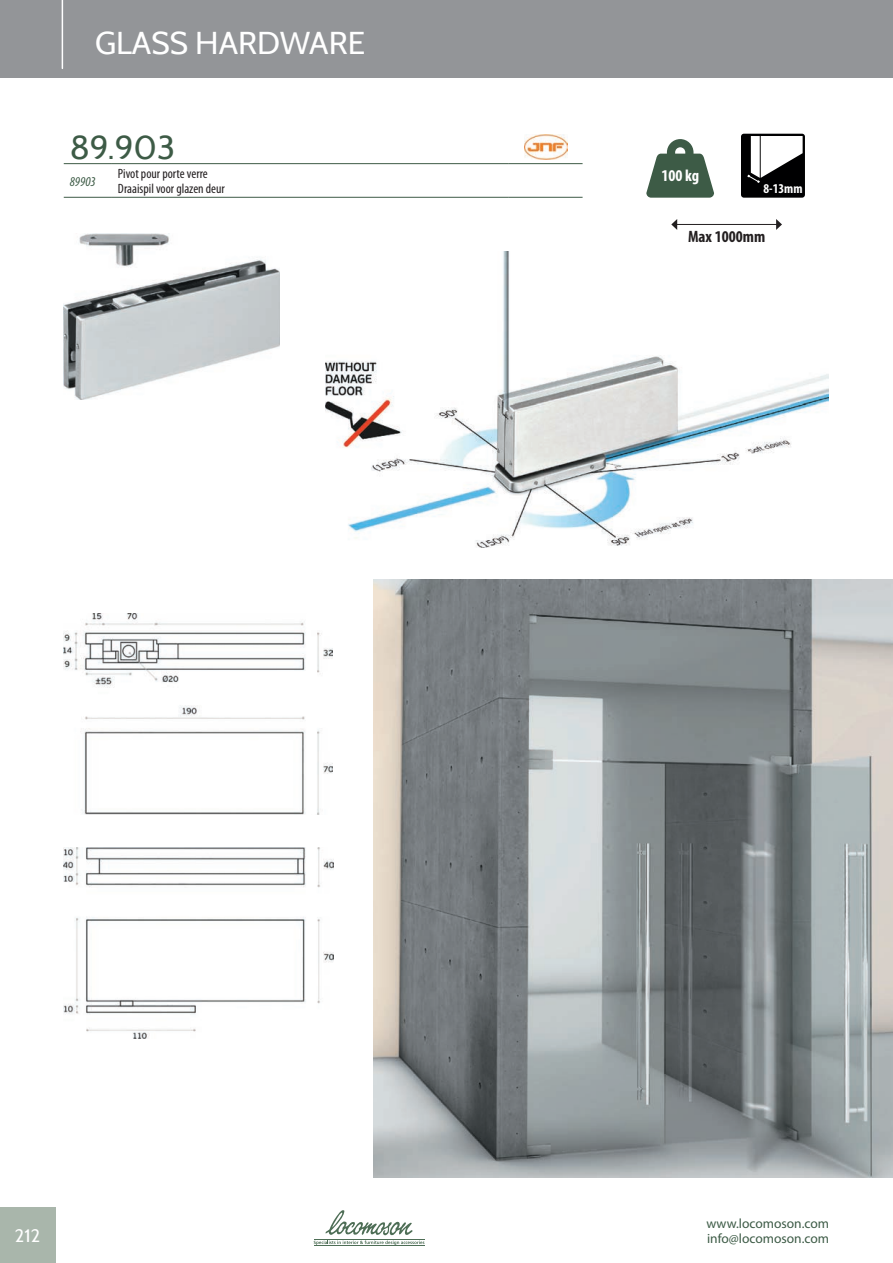
<style>
.page{position:relative;width:893px;height:1263px;background:#fff}
.page>*{position:absolute;margin:0;border:0;box-sizing:border-box;transform-origin:0 0}
.t1{font:33px "Cabin";color:#3d5b46}
.t2{font:31.5px "Cabin";color:#fff}
.t3{font:18px "Cabin";color:#fff}
.t4{font:700 condensed 16.5px "Myriad Pro";color:#231f20}
.t5{font:700 condensed 16.5px "Myriad Pro";color:#fff}
.t6{font:condensed 13.5px/15px "Myriad Pro";color:#231f20}
.t7{font:13.5px/15px "Myriad Pro";color:#3d5b46}
.t8{font:700 condensed 13.5px "Myriad Pro";color:#fff}
.t9{font:italic condensed 13.5px "Myriad Pro";color:#3d5b46}
</style>
<div class="page">
<div style="left:0;top:1207px;width:55px;height:56px;background:#a9b6ab"></div>
<div style="left:0;top:0;width:893px;height:77px;background:#939598"></div>
<hr style="left:62px;top:0;width:1px;height:68px;background:#fff">
<svg style="left:314px;top:1210px;width:110px;height:35px"></svg>
<hr style="left:314px;top:1239px;width:110px;height:1px;background:#4e6e56">
<hr style="left:314px;top:1245px;width:110px;height:1px;background:#4e6e56">
<img style="left:325px;top:252px;width:504px;height:295px">
<img style="left:63px;top:233px;width:217px;height:166px">
<img style="left:374px;top:580px;width:519px;height:598px">
<img style="left:64px;top:848px;width:270px;height:191px">
<img style="left:64px;top:613px;width:268px;height:202px">
<hr style="left:64px;top:163px;width:48px;height:1px;background:#3d5b46">
<hr style="left:112px;top:163px;width:397px;height:1px;background:#3d5b46">
<hr style="left:509px;top:163px;width:73px;height:1px;background:#3d5b46">
<hr style="left:64px;top:197px;width:48px;height:1px;background:#3d5b46">
<hr style="left:112px;top:197px;width:397px;height:1px;background:#3d5b46">
<hr style="left:509px;top:197px;width:73px;height:1px;background:#3d5b46">
<img style="left:524px;top:135px;width:43px;height:24px">
<svg style="left:646px;top:139px;width:68px;height:59px"></svg>
<svg style="left:741px;top:134px;width:64px;height:64px"></svg>
<hr style="left:676px;top:224px;width:101px;height:1px;background:#231f20">
<svg style="left:671px;top:219px;width:6px;height:11px"></svg>
<svg style="left:776px;top:219px;width:6px;height:11px"></svg>
<h2 class="t2" style="left:95px;top:23px;width:272px">GLASS HARDWARE</h2>
<h1 class="t1" style="left:70px;top:128px;width:107px">89.903</h1>
<p class="t9" style="left:70px;top:174px;width:28px">89903</p>
<p class="t6" style="left:118px;top:166px;width:108px">Pivot pour porte verre<br>Draaispil voor glazen deur</p>
<p class="t5" style="left:661px;top:166px;width:39px">100 kg</p>
<p class="t8" style="left:763px;top:181px;width:41px">8-13mm</p>
<p class="t4" style="left:688px;top:228px;width:79px">Max 1000mm</p>
<h3 class="t3" style="left:15px;top:1224px;width:27px">212</h3>
<p class="t7" style="left:706px;top:1216px;width:124px">www.locomoson.com info@locomoson.com</p>
</div>
